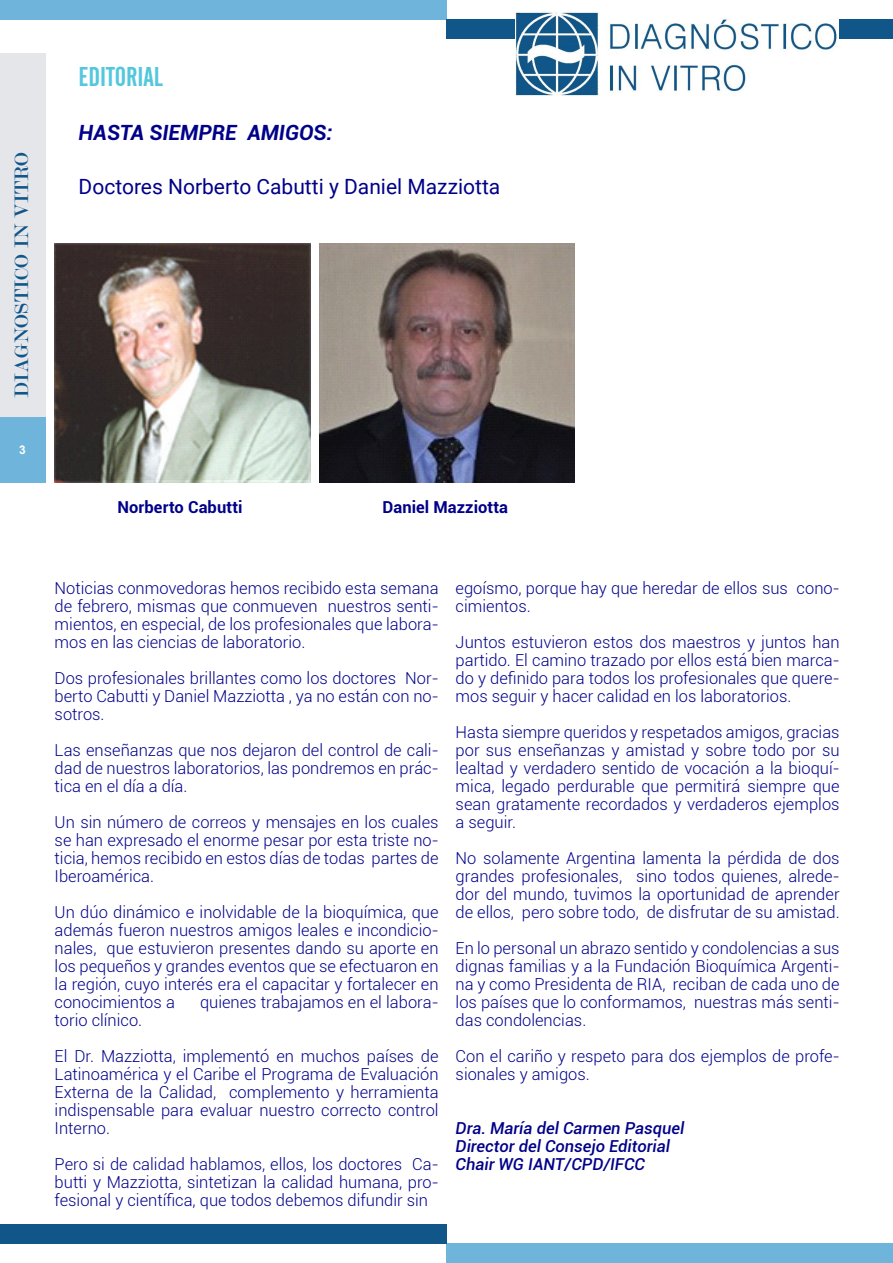
<style>
.page{position:relative;width:893px;height:1263px;background:#fff}
.page>*{position:absolute;margin:0;border:0;box-sizing:border-box;transform-origin:0 0}
.t1{font:27px "Alternate Gothic No 2 BT";color:#52c7dd}
.t2{font:21px "Roboto";color:#01008a}
.t3{font:italic 700 21px "Roboto";color:#01008a}
.t4{font:21px "Modern";letter-spacing:.025em;color:#105689}
.t5{font:300 16.5px/18px "Roboto";color:#01008a;text-align:justify}
.t6{font:italic 500 16.5px/18px "Roboto";color:#01008a}
.t7{font:700 16.5px "Roboto";letter-spacing:.005em;color:#01008a}
.t8{font:700 12px "Arial";color:#fff}
</style>
<div class="page">
<div style="left:0;top:53px;width:45px;height:364px;background:#e5e6ea"></div>
<div style="left:0;top:417px;width:45px;height:66px;background:#6fb4db"></div>
<div style="left:0;top:0;width:446px;height:19px;background:#6fb4db"></div>
<div style="left:446px;top:19px;width:447px;height:19px;background:#105689"></div>
<div style="left:446px;top:1244px;width:447px;height:19px;background:#6fb4db"></div>
<div style="left:0;top:1225px;width:446px;height:19px;background:#105689"></div>
<img style="left:515px;top:12px;width:324px;height:84px">
<img style="left:55px;top:244px;width:255px;height:239px">
<img style="left:320px;top:244px;width:254px;height:239px">
<p class="t4" style="left:11px;top:398px;width:247px;rotate:-90deg">DIAGNOSTICO IN VITRO</p>
<p class="t8" style="left:19px;top:442px;width:8px">3</p>
<h1 class="t1" style="left:79px;top:62px;width:86px">EDITORIAL</h1>
<p class="t3" style="left:79px;top:118px;width:255px">HASTA SIEMPRE AMIGOS:</p>
<p class="t2" style="left:79px;top:172px;width:423px">Doctores Norberto Cabutti y Daniel Mazziotta</p>
<p class="t7" style="left:117px;top:496px;width:127px">Norberto Cabutti</p>
<p class="t7" style="left:382px;top:496px;width:127px">Daniel Mazziotta</p>
<p class="t5" style="left:55px;top:579px;width:385px">Noticias conmovedoras hemos recibido esta semana de febrero, mismas que conmueven nuestros senti&shy;mientos, en especial, de los profesionales que labora&shy;mos en las ciencias de laboratorio.</p>
<p class="t5" style="left:55px;top:669px;width:385px">Dos profesionales brillantes como los doctores Nor&shy;berto Cabutti y Daniel Mazziotta , ya no están con no&shy;sotros.</p>
<p class="t5" style="left:55px;top:741px;width:385px">Las enseñanzas que nos dejaron del control de cali&shy;dad de nuestros laboratorios, las pondremos en prác&shy;tica en el día a día.</p>
<p class="t5" style="left:55px;top:813px;width:385px">Un sin número de correos y mensajes en los cuales se han expresado el enorme pesar por esta triste no&shy;ticia, hemos recibido en estos días de todas partes de Iberoamérica.</p>
<p class="t5" style="left:55px;top:903px;width:385px">Un dúo dinámico e inolvidable de la bioquímica, que además fueron nuestros amigos leales e incondicio&shy;nales, que estuvieron presentes dando su aporte en los pequeños y grandes eventos que se efectuaron en la región, cuyo interés era el capacitar y fortalecer en conocimientos a</p>
<p class="t5" style="left:200px;top:993px;width:240px">quienes trabajamos en el labora-</p>
<p class="t5" style="left:55px;top:1002px;width:385px;line-height:36px">torio clínico.<br>El Dr. Mazziotta, implementó en muchos países de</p>
<p class="t5" style="left:55px;top:1065px;width:385px">Latinoamérica y el Caribe el Programa de Evaluación Externa de la Calidad, complemento y herramienta indispensable para evaluar nuestro correcto control Interno.</p>
<p class="t5" style="left:55px;top:1155px;width:385px">Pero si de calidad hablamos, ellos, los doctores Ca&shy;butti y Mazziotta, sintetizan la calidad humana, pro&shy;fesional y científica, que todos debemos difundir sin</p>
<p class="t5" style="left:456px;top:579px;width:385px">egoísmo, porque hay que heredar de ellos sus cono&shy;cimientos.</p>
<p class="t5" style="left:456px;top:633px;width:385px">Juntos estuvieron estos dos maestros y juntos han partido. El camino trazado por ellos está bien marca&shy;do y definido para todos los profesionales que quere&shy;mos seguir y hacer calidad en los laboratorios.</p>
<p class="t5" style="left:456px;top:723px;width:385px">Hasta siempre queridos y respetados amigos, gracias por sus enseñanzas y amistad y sobre todo por su lealtad y verdadero sentido de vocación a la bioquí&shy;mica, legado perdurable que permitirá siempre que sean gratamente recordados y verdaderos ejemplos a seguir.</p>
<p class="t5" style="left:456px;top:849px;width:385px">No solamente Argentina lamenta la pérdida de dos grandes profesionales, sino todos quienes, alrede&shy;dor del mundo, tuvimos la oportunidad de aprender de ellos, pero sobre todo, de disfrutar de su amistad.</p>
<p class="t5" style="left:456px;top:939px;width:385px">En lo personal un abrazo sentido y condolencias a sus dignas familias y a la Fundación Bioquímica Argenti&shy;na y como Presidenta de RIA, reciban de cada uno de los países que lo conformamos, nuestras más senti&shy;das condolencias.</p>
<p class="t5" style="left:456px;top:1047px;width:385px">Con el cariño y respeto para dos ejemplos de profe&shy;sionales y amigos.</p>
<p class="t6" style="left:456px;top:1119px;width:230px">Dra. María del Carmen Pasquel<br>Director del Consejo Editorial<br>Chair WG IANT/CPD/IFCC</p>
</div>
